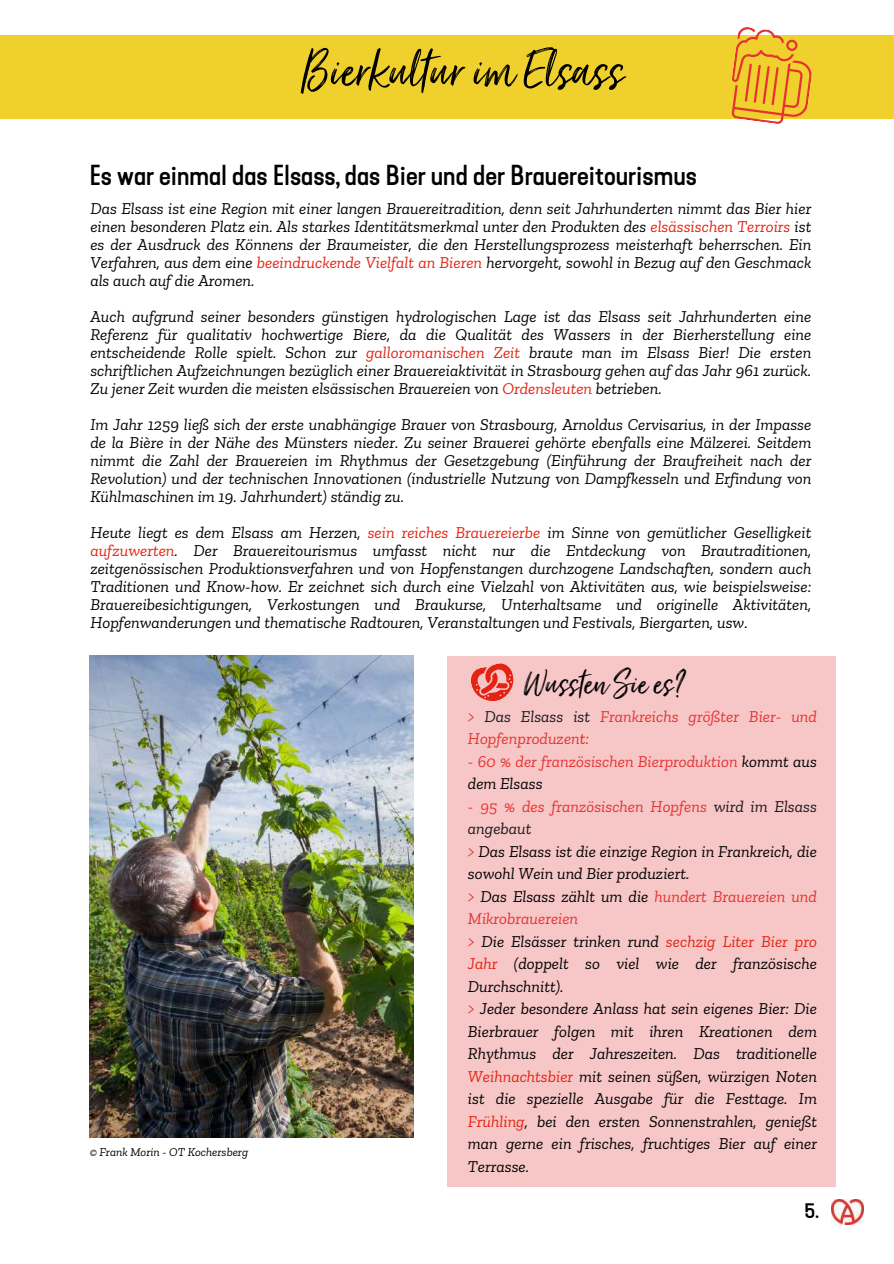
<style>
.page{position:relative;width:894px;height:1264px;background:#fff}
.page>*{position:absolute;margin:0;border:0;box-sizing:border-box;transform-origin:0 0}
.t1{font:64.5px "Just Lovely";color:#000}
.t2{font:42px "Just Lovely";color:#000}
.t3{font:27px "Kapra Neue Pro Medium Expanded Rounded";color:#000}
.t4{font:21px "Kapra Neue Pro Medium Expanded Rounded";color:#000}
.t5{font:italic 16.5px/18px "Zilla Slab";color:#000;text-align:justify}
.t6{font:italic 16.5px/22.5px "Zilla Slab";color:#e63232}
.t7{font:italic 12px "Zilla Slab";color:#000}
.s1{color:#e42313}
.s2{color:#1a171b}
.s3{color:#000}
.s4{color:#e63232}
</style>
<div class="page">
<img style="left:89px;top:656px;width:324px;height:481px">
<div style="left:446px;top:656px;width:388px;height:530px;background:#f6c7c6"></div>
<svg style="left:471px;top:663px;width:43px;height:38px"></svg>
<div style="left:0;top:35px;width:893px;height:83px;background:#efd02c"></div>
<svg style="left:726px;top:27px;width:90px;height:97px"></svg>
<img style="left:831px;top:1199px;width:32px;height:25px">
<h1 class="t1" style="left:300px;top:31px;width:325px">Bierkultur im Elsass</h1>
<h3 class="t3" style="left:89px;top:159px;width:609px">Es war einmal das Elsass, das Bier und der Brauereitourismus</h3>
<p class="t5" style="left:90px;top:199px;width:722px">Das Elsass ist eine Region mit einer langen Brauereitradition, denn seit Jahrhunderten nimmt das Bier hier einen besonderen Platz ein. Als starkes Identitätsmerkmal unter den Produkten des <span class="s1">elsässischen Terroirs</span> ist es der Ausdruck des Könnens der Braumeister, die den Herstellungsprozess meisterhaft beherrschen. Ein Verfahren, aus dem eine <span class="s1">beeindruckende Vielfalt an Bieren</span> hervorgeht, sowohl in Bezug auf den Geschmack als auch auf die Aromen.</p>
<p class="t5" style="left:90px;top:307px;width:722px">Auch aufgrund seiner besonders günstigen hydrologischen Lage ist das Elsass seit Jahrhunderten eine Referenz für qualitativ hochwertige Biere, da die Qualität des Wassers in der Bierherstellung eine entscheidende Rolle spielt. Schon zur <span class="s1">galloromanischen Zeit</span> braute man im Elsass Bier! Die ersten schriftlichen Aufzeichnungen bezüglich einer Brauereiaktivität in Strasbourg gehen auf das Jahr 961 zurück.<br>Zu jener Zeit wurden die meisten elsässischen Brauereien von <span class="s1">Ordensleuten</span> betrieben.</p>
<p class="t5" style="left:90px;top:415px;width:722px">Im Jahr 1259 ließ sich der erste unabhängige Brauer von Strasbourg, Arnoldus Cervisarius, in der Impasse de la Bière in der Nähe des Münsters nieder. Zu seiner Brauerei gehörte ebenfalls eine Mälzerei. Seitdem nimmt die Zahl der Brauereien im Rhythmus der Gesetzgebung (Einführung der Braufreiheit nach der Revolution) und der technischen Innovationen (industrielle Nutzung von Dampfkesseln und Erfindung von Kühlmaschinen im 19. Jahrhundert) ständig zu.</p>
<p class="t5" style="left:90px;top:523px;width:722px">Heute liegt es dem Elsass am Herzen, <span class="s1">sein reiches Brauereierbe</span> im Sinne von gemütlicher Geselligkeit <span class="s1">aufzuwerten</span>. Der Brauereitourismus umfasst nicht nur die Entdeckung von Brautraditionen, zeitgenössischen Produktionsverfahren und von Hopfenstangen durchzogene Landschaften, sondern auch Traditionen und Know-how. Er zeichnet sich durch eine Vielzahl von Aktivitäten aus, wie beispielsweise:<br>Brauereibesichtigungen, Verkostungen und Braukurse, Unterhaltsame und originelle Aktivitäten, Hopfenwanderungen und thematische Radtouren, Veranstaltungen und Festivals, Biergarten, usw.</p>
<p class="t7" style="left:89px;top:1144px;width:160px">© Frank Morin - OT Kochersberg</p>
<h2 class="t2" style="left:524px;top:657px;width:164px">WusstenSie es?</h2>
<p class="t6" style="left:468px;top:704px;width:350px">&gt; <span class="s2">Das Elsass ist</span> Frankreichs größter Bier- und<br>Hopfenproduzen<span class="s1">t:</span></p>
<p class="t6" style="left:468px;top:749px;width:350px">- 60 % der französischen Bierproduktion <span class="s3">kommt aus dem Elsass</span></p>
<p class="t5" style="left:468px;top:794px;width:350px;line-height:22.5px;text-align:left"><span class="s4">- 95 % des französischen Hopfens</span> <span class="s2">wird im Elsass angebaut<br></span><span class="s4">&gt;</span> Das Elsass ist die einzige Region in Frankreich, die sowohl Wein und Bier produziert.<br><span class="s4">&gt;</span> Das Elsass zählt um die <span class="s4">hundert Brauereien und Mikrobrauereien<br>&gt;</span> Die Elsässer trinken rund <span class="s1">sechzig Liter Bier pro Jahr</span> (doppelt so viel wie der französische Durchschnitt).<br><span class="s4">&gt;</span> Jeder besondere Anlass hat sein eigenes Bier: Die Bierbrauer folgen mit ihren Kreationen dem Rhythmus der Jahreszeiten. Das traditionelle <span class="s1">Weihnachtsbier</span> mit seinen süßen, würzigen Noten ist die spezielle Ausgabe für die Festtage. Im <span class="s1">Frühling</span>, bei den ersten Sonnenstrahlen, genießt man gerne ein frisches, fruchtiges Bier auf einer Terrasse.</p>
<p class="t4" style="left:804px;top:1198px;width:16px">5.</p>
</div>
